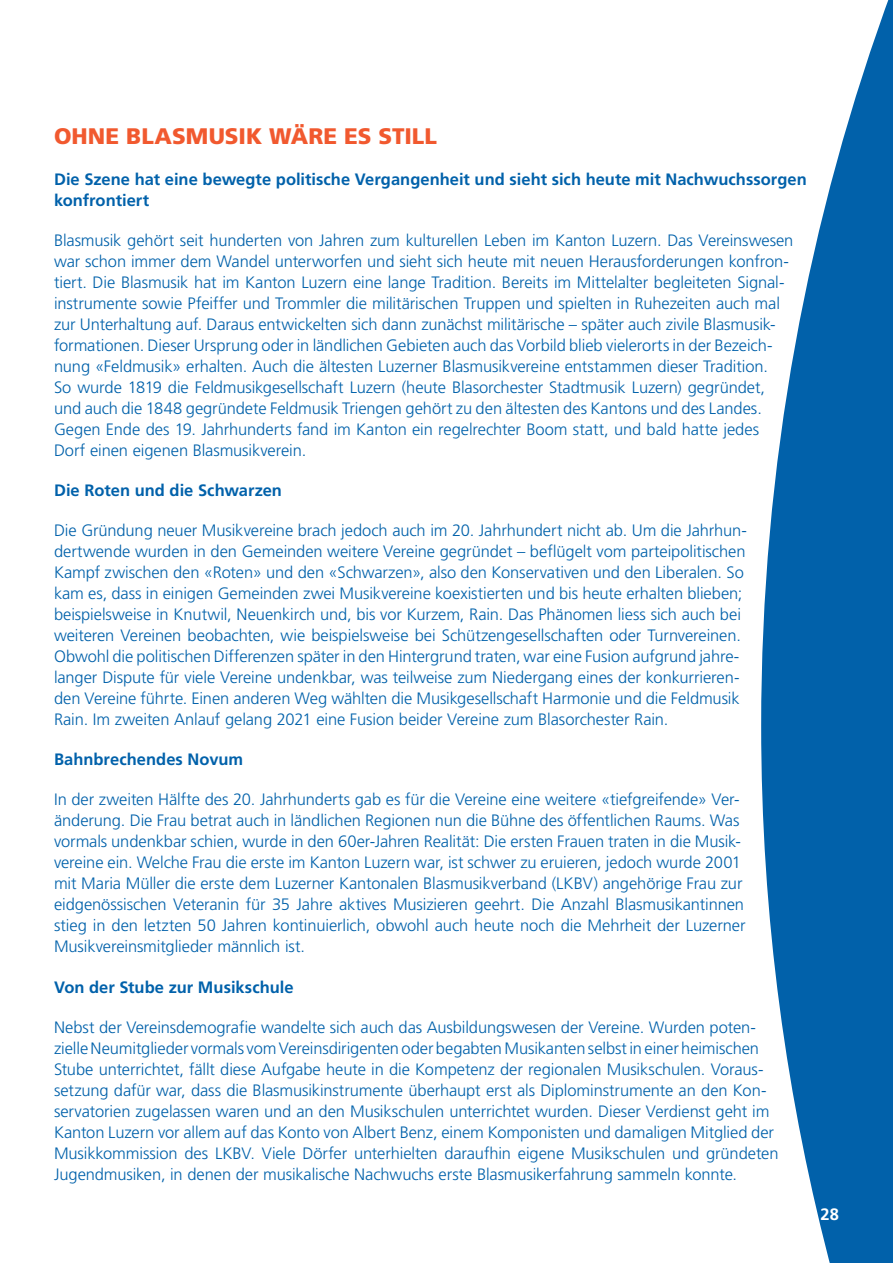
<style>
.page{position:relative;width:893px;height:1263px;background:#fff}
.page>*{position:absolute;margin:0;border:0;box-sizing:border-box;transform-origin:0 0}
.t1{font:900 22.5px "Frutiger LT Pro";color:#f1592f}
.t2{font:300 16.5px/21px "Frutiger LT Pro";letter-spacing:-.005em;color:#0161aa}
.t3{font:700 16.5px/21px "Frutiger LT Pro";color:#0161aa}
.t4{font:700 16.5px "Frutiger LT Pro";color:#fff}
</style>
<div class="page">
<svg style="left:761px;top:0;width:132px;height:1263px;fill:#0161aa"></svg>
<h1 class="t1" style="left:54px;top:123px;width:384px">OHNE BLASMUSIK WÄRE ES STILL</h1>
<p class="t3" style="left:54px;top:168px;width:754px">Die Szene hat eine bewegte politische Vergangenheit und sieht sich heute mit Nachwuchssorgen konfrontiert</p>
<p class="t2" style="left:54px;top:230px;width:741px">Blasmusik gehört seit hunderten von Jahren zum kulturellen Leben im Kanton Luzern. Das Vereinswesen war schon immer dem Wandel unterworfen und sieht sich heute mit neuen Herausforderungen konfron&shy;tiert. Die Blasmusik hat im Kanton Luzern eine lange Tradition. Bereits im Mittelalter begleiteten Signal&shy;instrumente sowie Pfeiffer und Trommler die militärischen Truppen und spielten in Ruhezeiten auch mal zur Unterhaltung auf. Daraus entwickelten sich dann zunächst militärische – später auch zivile Blasmusik&shy;formationen. Dieser Ursprung oder in ländlichen Gebieten auch das Vorbild blieb vielerorts in der Bezeich&shy;nung «Feldmusik» erhalten. Auch die ältesten Luzerner Blasmusikvereine entstammen dieser Tradition.<br>So wurde 1819 die Feldmusikgesellschaft Luzern (heute Blasorchester Stadtmusik Luzern) gegründet, und auch die 1848 gegründete Feldmusik Triengen gehört zu den ältesten des Kantons und des Landes.<br>Gegen Ende des 19. Jahrhunderts fand im Kanton ein regelrechter Boom statt, und bald hatte jedes Dorf einen eigenen Blasmusikverein.</p>
<p class="t3" style="left:54px;top:480px;width:230px">Die Roten und die Schwarzen</p>
<p class="t2" style="left:54px;top:520px;width:695px">Die Gründung neuer Musikvereine brach jedoch auch im 20. Jahrhundert nicht ab. Um die Jahrhun&shy;dertwende wurden in den Gemeinden weitere Vereine gegründet – beflügelt vom parteipolitischen Kampf zwischen den «Roten» und den «Schwarzen», also den Konservativen und den Liberalen. So kam es, dass in einigen Gemeinden zwei Musikvereine koexistierten und bis heute erhalten blieben; beispielsweise in Knutwil, Neuenkirch und, bis vor Kurzem, Rain. Das Phänomen liess sich auch bei weiteren Vereinen beobachten, wie beispielsweise bei Schützengesellschaften oder Turnvereinen.<br>Obwohl die politischen Differenzen später in den Hintergrund traten, war eine Fusion aufgrund jahre&shy;langer Dispute für viele Vereine undenkbar, was teilweise zum Niedergang eines der konkurrieren&shy;den Vereine führte. Einen anderen Weg wählten die Musikgesellschaft Harmonie und die Feldmusik Rain. Im zweiten Anlauf gelang 2021 eine Fusion beider Vereine zum Blasorchester Rain.</p>
<p class="t3" style="left:54px;top:749px;width:191px">Bahnbrechendes Novum</p>
<p class="t2" style="left:54px;top:789px;width:693px">In der zweiten Hälfte des 20. Jahrhunderts gab es für die Vereine eine weitere «tiefgreifende» Ver&shy;änderung. Die Frau betrat auch in ländlichen Regionen nun die Bühne des öffentlichen Raums. Was vormals undenkbar schien, wurde in den 60er-Jahren Realität: Die ersten Frauen traten in die Musik&shy;vereine ein. Welche Frau die erste im Kanton Luzern war, ist schwer zu eruieren, jedoch wurde 2001 mit Maria Müller die erste dem Luzerner Kantonalen Blasmusikverband (LKBV) angehörige Frau zur eidgenössischen Veteranin für 35 Jahre aktives Musizieren geehrt. Die Anzahl Blasmusikantinnen stieg in den letzten 50 Jahren kontinuierlich, obwohl auch heute noch die Mehrheit der Luzerner Musikvereinsmitglieder männlich ist.</p>
<p class="t3" style="left:54px;top:976px;width:241px">Von der Stube zur Musikschule</p>
<p class="t2" style="left:54px;top:1016px;width:726px">Nebst der Vereinsdemografie wandelte sich auch das Ausbildungswesen der Vereine. Wurden poten&shy;zielle Neumitglieder vormals vom Vereinsdirigenten oder begabten Musikanten selbst in einer heimischen Stube unterrichtet, fällt diese Aufgabe heute in die Kompetenz der regionalen Musikschulen. Voraus&shy;setzung dafür war, dass die Blasmusikinstrumente überhaupt erst als Diplominstrumente an den Kon&shy;servatorien zugelassen waren und an den Musikschulen unterrichtet wurden. Dieser Verdienst geht im Kanton Luzern vor allem auf das Konto von Albert Benz, einem Komponisten und damaligen Mitglied der Musikkommission des LKBV. Viele Dörfer unterhielten daraufhin eigene Musikschulen und gründeten Jugendmusiken, in denen der musikalische Nachwuchs erste Blasmusikerfahrung sammeln konnte.</p>
<p class="t4" style="left:821px;top:1205px;width:20px">28</p>
</div>
